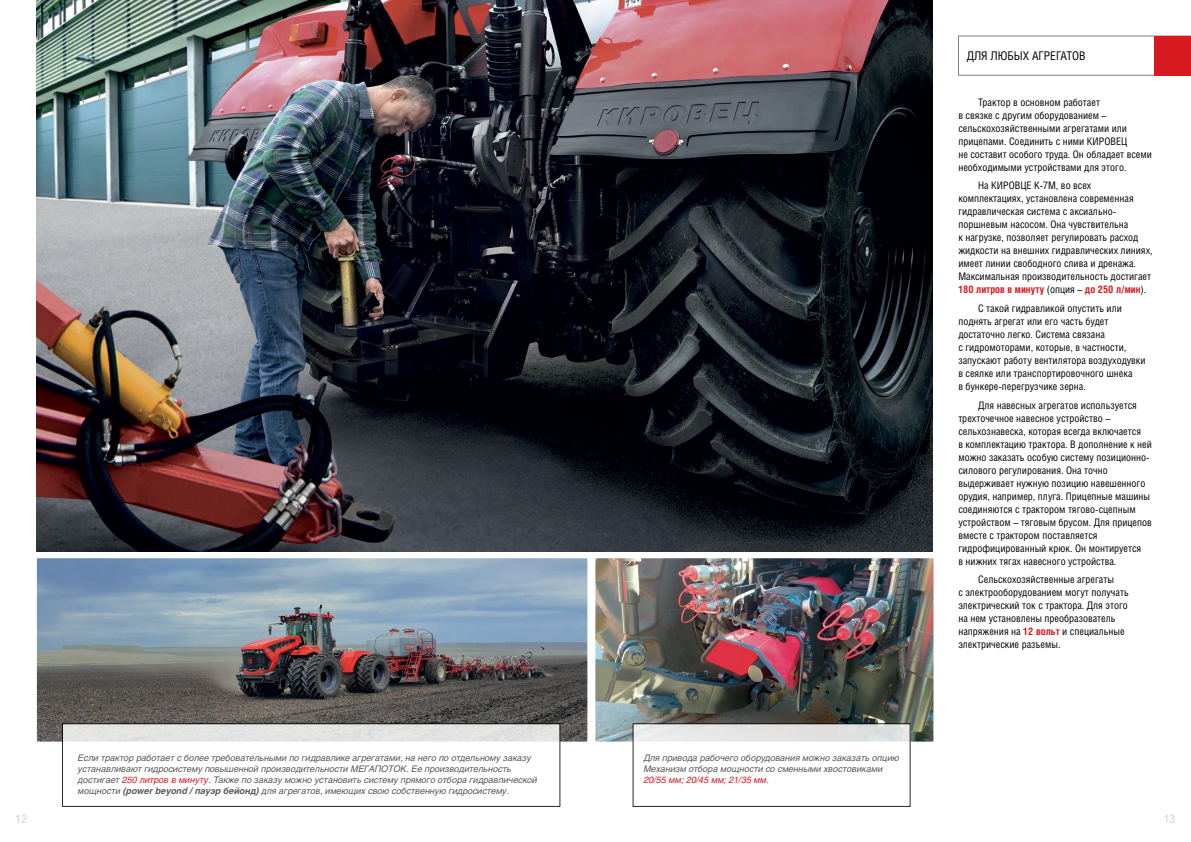
<style>
.page{position:relative;width:1191px;height:842px;background:#fff}
.page>*{position:absolute;margin:0;border:0;box-sizing:border-box;transform-origin:0 0}
.t1{font:12px "Helios Cond";color:#000}
.t2{font:12px "Helios Cond";color:#d1d3d4}
.t3{font:10.4px/13px "Helios Cond";color:#000}
.t4{font:italic 9px/10.8px "Helios C";color:#58595b}
.t5{font:italic 9px "Helios C";color:#d71920}
.s1{color:#d71920}
.s2{font-weight:700}
.s3{font-weight:700;color:#d71920}
</style>
<div class="page">
<img style="left:38px;top:559px;width:548px;height:182px">
<div style="left:33px;top:554px;width:558px;height:192px;border:4px solid #fff"></div>
<img style="left:596px;top:559px;width:336px;height:182px">
<div style="left:591px;top:554px;width:346px;height:192px;border:4px solid #fff"></div>
<svg style="left:635px;top:725px;width:273px;height:21px;fill:#e5e6e6"></svg>
<div style="left:633px;top:723px;width:277px;height:84px;border:1px solid #000"></div>
<svg style="left:64px;top:725px;width:494px;height:21px;fill:#e5e5e4"></svg>
<div style="left:62px;top:723px;width:498px;height:84px;border:1px solid #000"></div>
<img style="left:36px;top:0;width:897px;height:551px">
<svg style="left:958px;top:36px;width:197px;height:39px"></svg>
<div style="left:1155px;top:36px;width:36px;height:39px;background:#d71920"></div>
<p class="t4" style="left:78px;top:753px;width:461px">Если трактор работает с более требовательными по гидравлике агрегатами, на него по отдельному заказу устанавливают гидросистему повышенной производительности МЕГАПОТОК. Ее производительность достигает <span class="s1">250 литров в минуту.</span> Также по заказу можно установить систему прямого отбора гидравлической мощности <span class="s2">(power beyond / пауэр бейонд)</span> для агрегатов, имеющих свою собственную гидросистему.</p>
<p class="t4" style="left:644px;top:753px;width:257px">Для привода рабочего оборудования можно заказать опцию<br>Механизм отбора мощности со сменными хвостовиками</p>
<p class="t5" style="left:644px;top:774px;width:127px">20/55 мм; 20/45 мм; 21/35 мм.</p>
<p class="t1" style="left:966px;top:48px;width:120px">ДЛЯ ЛЮБЫХ АГРЕГАТОВ</p>
<p class="t3" style="left:958px;top:95px;width:195px;text-indent:20px">Трактор в основном работает<br>в связке с другим оборудованием – сельскохозяйственными агрегатами или прицепами. Соединить с ними КИРОВЕЦ<br>не составит особого труда. Он обладает всеми необходимыми устройствами для этого.</p>
<p class="t3" style="left:958px;top:179px;width:196px;text-indent:20px">На КИРОВЦЕ К-7М, во всех комплектациях, установлена современная гидравлическая система с аксиально&shy;поршневым насосом. Она чувствительна<br>к нагрузке, позволяет регулировать расход жидкости на внешних гидравлических линиях, имеет линии свободного слива и дренажа.<br>Максимальная производительность достигает <span class="s3">180 литров в минуту</span> (опция – <span class="s3">до 250 л/мин</span>).</p>
<p class="t3" style="left:958px;top:302px;width:189px;text-indent:20px">С такой гидравликой опустить или поднять агрегат или его часть будет достаточно легко. Система связана<br>с гидромоторами, которые, в частности, запускают работу вентилятора воздуходувки в сеялке или транспортировочного шнека<br>в бункере-перегрузчике зерна.</p>
<p class="t3" style="left:958px;top:398px;width:195px;text-indent:20px">Для навесных агрегатов используется трехточечное навесное устройство – сельхознавеска, которая всегда включается<br>в комплектацию трактора. В дополнение к ней можно заказать особую систему позиционно&shy;силового регулирования. Она точно выдерживает нужную позицию навешенного орудия, например, плуга. Прицепные машины соединяются с трактором тягово-сцепным устройством – тяговым брусом. Для прицепов вместе с трактором поставляется гидрофицированный крюк. Он монтируется<br>в нижних тягах навесного устройства.</p>
<p class="t3" style="left:958px;top:573px;width:172px;text-indent:20px">Сельскохозяйственные агрегаты<br>с электрооборудованием могут получать электрический ток с трактора. Для этого на нем установлены преобразователь напряжения на <span class="s3">12 вольт</span> и специальные электрические разъемы.</p>
<p class="t2" style="left:16px;top:812px;width:13px">12</p>
<p class="t2" style="left:1163px;top:812px;width:13px">13</p>
</div>
